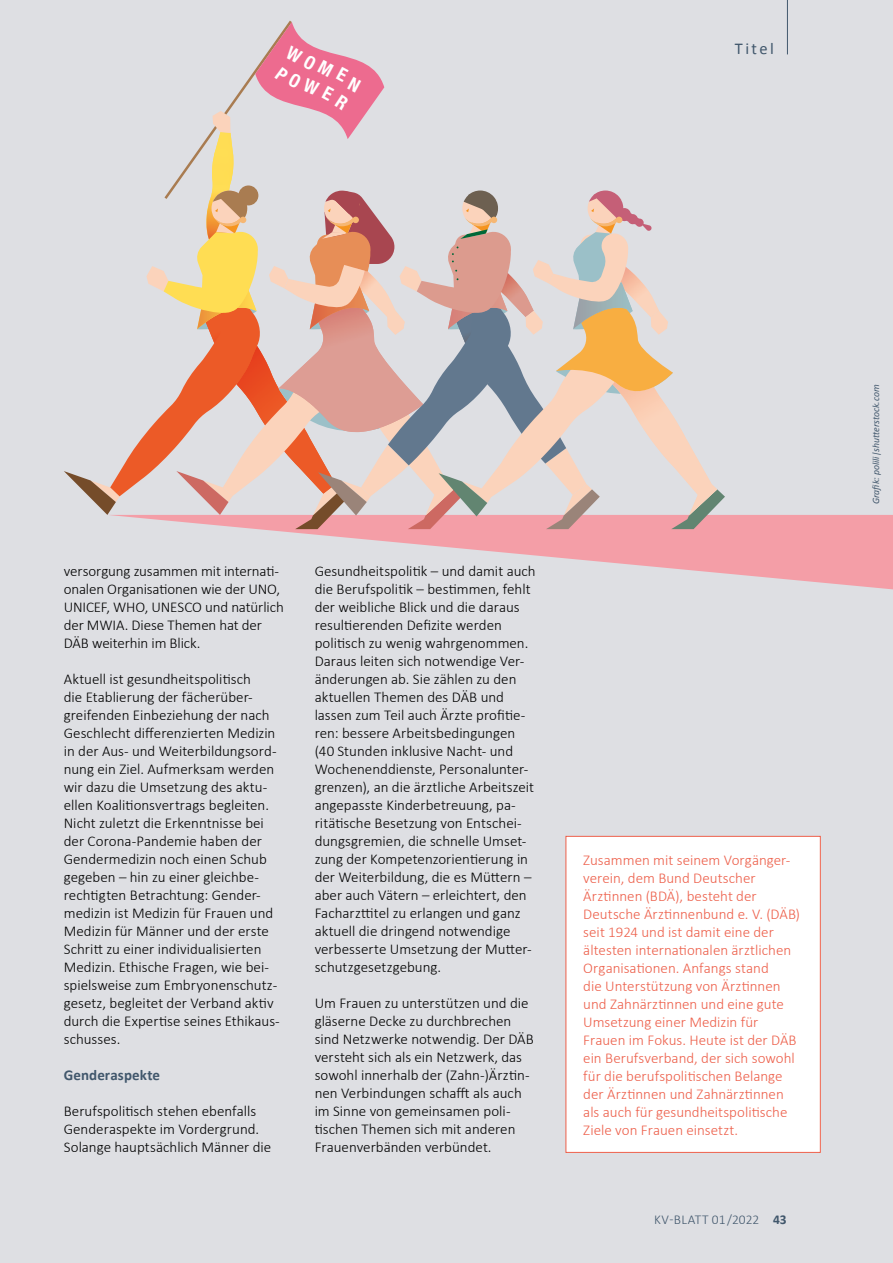
<style>
.page{position:relative;width:893px;height:1263px;background:#dedfe3}
.page>*{position:absolute;margin:0;border:0;box-sizing:border-box;transform-origin:0 0}
.t1{font:700 condensed 18.6px "Helvetica Neue";color:#fff}
.t2{font:16.5px "Calibri";letter-spacing:.15em;color:#41576c}
.t3{font:300 15px/18px "Calibri";color:#000}
.t4{font:300 15px/18px "Calibri";color:#ed5f4a}
.t5{font:700 15px "Calibri";letter-spacing:.005em;color:#41576c}
.t6{font:300 13.5px "Calibri";color:#41576c}
.t7{font:italic 9.75px "Calibri";color:#41576c}
.s1{font-weight:700}
</style>
<div class="page">
<hr style="left:787px;top:0;width:1px;height:54px;background:#41576c">
<div style="left:566px;top:836px;width:254px;height:316px;background:#fff"></div>
<div style="left:566px;top:836px;width:255px;height:317px;border:1px solid #ed5f4a"></div>
<svg style="left:258px;top:515px;width:635px;height:74px;fill:#f49ea7"></svg>
<svg style="left:64px;top:21px;width:661px;height:508px"></svg>
<p class="t1" style="left:313px;top:45px;width:62px;rotate:28deg">OMEN</p>
<p class="t2" style="left:735px;top:38px;width:41px">Titel</p>
<p class="t3" style="left:64px;top:563px;width:221px">versorgung zusammen mit internati&shy;onalen Organisationen wie der UNO,<br>UNICEF, WHO, UNESCO und natürlich der MWIA. Diese Themen hat der<br>DÄB weiterhin im Blick.</p>
<p class="t3" style="left:64px;top:671px;width:217px">Aktuell ist gesundheitspolitisch<br>die Etablierung der fächerüber&shy;greifenden Einbeziehung der nach Geschlecht differenzierten Medizin in der Aus- und Weiterbildungsord&shy;nung ein Ziel. Aufmerksam werden wir dazu die Umsetzung des aktu&shy;ellen Koalitionsvertrags begleiten.<br>Nicht zuletzt die Erkenntnisse bei der Corona-Pandemie haben der Gendermedizin noch einen Schub gegeben – hin zu einer gleichbe&shy;rechtigten Betrachtung: Gender&shy;medizin ist Medizin für Frauen und Medizin für Männer und der erste Schritt zu einer individualisierten Medizin. Ethische Fragen, wie bei&shy;spielsweise zum Embryonenschutz&shy;gesetz, begleitet der Verband aktiv durch die Expertise seines Ethikaus&shy;schusses.</p>
<p class="t5" style="left:64px;top:1066px;width:98px">Genderaspekte</p>
<p class="t3" style="left:64px;top:1103px;width:209px">Berufspolitisch stehen ebenfalls<br>Genderaspekte im Vordergrund.<br>Solange hauptsächlich Männer die</p>
<p class="t3" style="left:315px;top:563px;width:223px">Gesundheitspolitik – und damit auch die Berufspolitik – bestimmen, fehlt der weibliche Blick und die daraus resultierenden Defizite werden politisch zu wenig wahrgenommen.<br>Daraus leiten sich notwendige Ver&shy;änderungen ab. Sie zählen zu den aktuellen Themen des DÄB und lassen zum Teil auch Ärzte profitie&shy;ren: bessere Arbeitsbedingungen (40 Stunden inklusive Nacht- und Wochenenddienste, Personalunter&shy;grenzen), an die ärztliche Arbeitszeit angepasste Kinderbetreuung, pa&shy;ritätische Besetzung von Entschei&shy;dungsgremien, die schnelle Umset&shy;zung der Kompetenzorientierung in der Weiterbildung, die es Müttern – aber auch Vätern – erleichtert, den Facharzttitel zu erlangen und ganz aktuell die dringend notwendige verbesserte Umsetzung der Mutter&shy;schutzgesetzgebung.</p>
<p class="t3" style="left:315px;top:995px;width:221px">Um Frauen zu unterstützen und die gläserne Decke zu durchbrechen sind Netzwerke notwendig. Der DÄB versteht sich als ein Netzwerk, das sowohl innerhalb der (Zahn-)Ärztin&shy;nen Verbindungen schafft als auch im Sinne von gemeinsamen poli&shy;tischen Themen sich mit anderen Frauenverbänden verbündet.</p>
<p class="t4" style="left:583px;top:852px;width:218px">Zusammen mit seinem Vorgänger&shy;verein, dem Bund Deutscher<br>Ärztinnen (BDÄ), besteht der<br>Deutsche Ärztinnenbund e. V. (DÄB) seit 1924 und ist damit eine der ältesten internationalen ärztlichen<br>Organisationen. Anfangs stand<br>die Unterstützung von Ärztinnen und Zahnärztinnen und eine gute<br>Umsetzung einer Medizin für<br>Frauen im Fokus. Heute ist der DÄB ein Berufsverband, der sich sowohl für die berufspolitischen Belange der Ärztinnen und Zahnärztinnen als auch für gesundheitspolitische<br>Ziele von Frauen einsetzt.</p>
<p class="t6" style="left:654px;top:1214px;width:134px">KV-BLATT 01/2022 <span class="s1">43</span></p>
<p class="t7" style="left:872px;top:504px;width:121px;rotate:-90deg">Grafik: polili|shutterstock.com</p>
</div>
